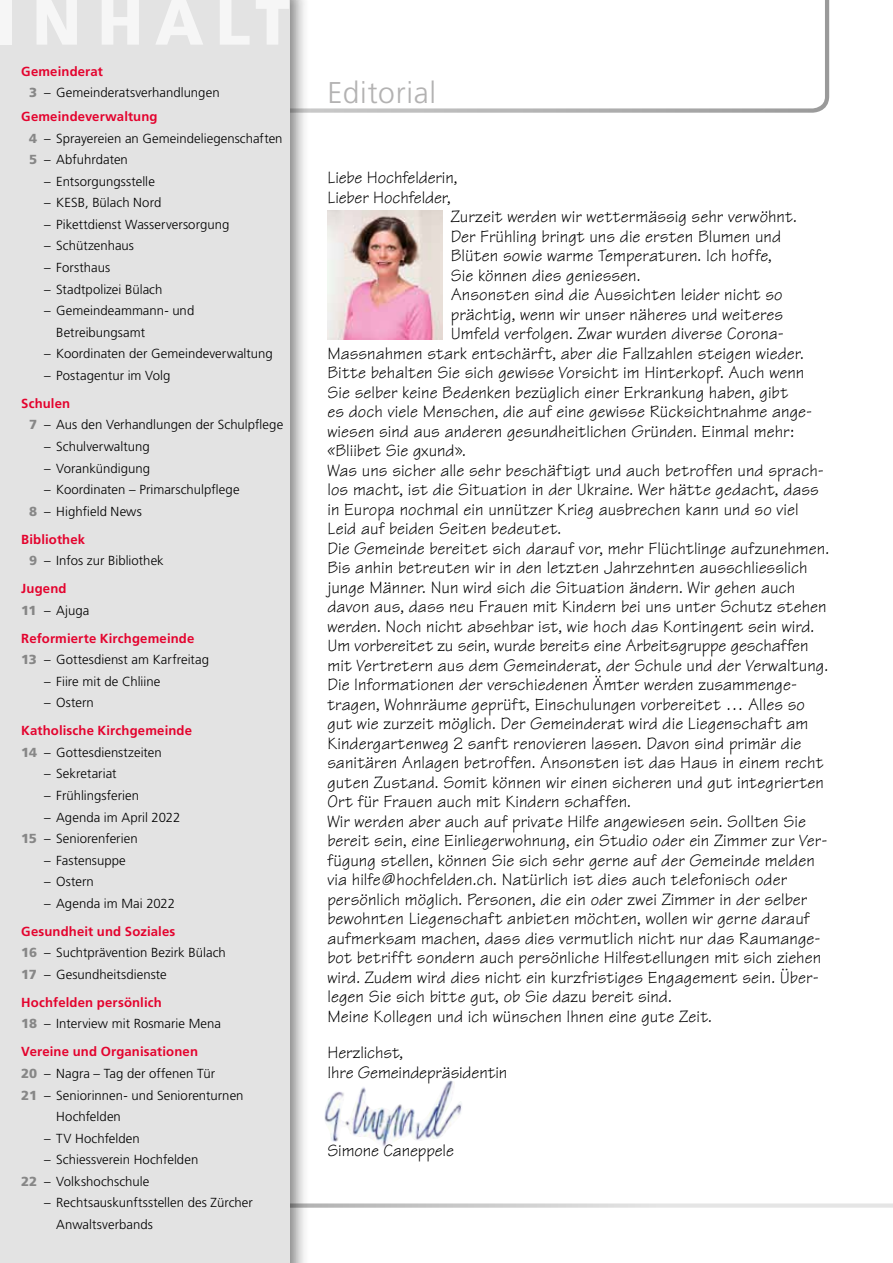
<style>
.page{position:relative;width:893px;height:1263px;background:#fff}
.page>*{position:absolute;margin:0;border:0;box-sizing:border-box;transform-origin:0 0}
.t1{font:300 30px "Frutiger";letter-spacing:.025em;color:#b3b2b2}
.t2{font:17.7px/19.5px "Tekton";letter-spacing:.005em;color:#000}
.t3{font:300 13.2px/21.6px "Frutiger";letter-spacing:.005em;color:#000}
.t4{font:700 13.2px/27.9px "Frutiger";letter-spacing:.01em;color:#e4032e}
.t5{font:700 13.2px "Frutiger CE";letter-spacing:.01em;color:#e4032e}
.s1{font-weight:700;color:#e4032e}
.s2{font-weight:900;color:#878787}
.s3{font-weight:300;color:#000}
</style>
<div class="page">
<svg style="left:309px;top:0;width:520px;height:113px"></svg>
<svg style="left:309px;top:1203px;width:584px;height:5px;background:#dcdcdc"></svg>
<img style="left:324px;top:1080px;width:138px;height:67px">
<div style="left:0;top:0;width:309px;height:1263px;background:#000;opacity:.5"></div>
<div style="left:0;top:0;width:289px;height:1263px;background:#e3e3e3"></div>
<svg style="left:256px;top:0;width:33px;height:45px"></svg>
<div style="left:0;top:0;width:12px;height:45px;background:#f6f6f6"></div>
<svg style="left:37px;top:0;width:40px;height:45px"></svg>
<svg style="left:102px;top:0;width:37px;height:45px"></svg>
<svg style="left:156px;top:0;width:47px;height:45px"></svg>
<svg style="left:220px;top:0;width:30px;height:45px"></svg>
<img style="left:327px;top:210px;width:115px;height:129px">
<p class="t3" style="left:29px;top:61px;width:192px;text-indent:-8px"><span class="s1">Gemeinderat<br></span><span class="s2">3</span> – Gemeinderatsverhandlungen</p>
<p class="t3" style="left:29px;top:106px;width:255px;text-indent:-8px"><span class="s1">Gemeindeverwaltung<br></span><span class="s2">4</span> – Sprayereien an Gemeindeliegenschaften<br><span class="s2">5</span> – Abfuhrdaten</p>
<p class="t3" style="left:44px;top:171px;width:112px">– Entsorgungsstelle</p>
<p class="t3" style="left:44px;top:192px;width:119px">– KESB, Bülach Nord</p>
<p class="t3" style="left:44px;top:214px;width:187px">– Pikettdienst Wasserversorgung</p>
<p class="t3" style="left:44px;top:235px;width:91px">– Schützenhaus</p>
<p class="t3" style="left:44px;top:257px;width:67px">– Forsthaus</p>
<p class="t3" style="left:44px;top:278px;width:120px">– Stadtpolizei Bülach</p>
<p class="t3" style="left:56px;top:300px;width:140px;text-indent:-12px">– Gemeindeammann- und<br>Betreibungsamt</p>
<p class="t3" style="left:44px;top:343px;width:230px">– Koordinaten der Gemeindeverwaltung</p>
<p class="t3" style="left:44px;top:365px;width:128px">– Postagentur im Volg</p>
<p class="t5" style="left:21px;top:395px;width:50px">Schulen</p>
<p class="t3" style="left:29px;top:414px;width:256px"><span class="s2">7</span> – Aus den Verhandlungen der Schulpflege</p>
<p class="t3" style="left:44px;top:436px;width:107px">– Schulverwaltung</p>
<p class="t3" style="left:44px;top:457px;width:107px">– Vorankündigung</p>
<p class="t3" style="left:29px;top:479px;width:212px;text-indent:15px">– Koordinaten – Primarschulpflege<br><span class="s2">8</span> – Highfield News</p>
<p class="t5" style="left:21px;top:531px;width:65px">Bibliothek</p>
<p class="t3" style="left:29px;top:550px;width:136px"><span class="s2">9</span> – Infos zur Bibliothek</p>
<p class="t5" style="left:21px;top:581px;width:47px">Jugend</p>
<p class="t4" style="left:21px;top:596px;width:175px"><span class="s2">11</span> <span class="s3">– Ajuga<br></span>Reformierte Kirchgemeinde</p>
<p class="t3" style="left:21px;top:649px;width:189px"><span class="s2">13</span> – Gottesdienst am Karfreitag</p>
<p class="t3" style="left:44px;top:671px;width:118px">– Fiire mit de Chliine</p>
<p class="t3" style="left:44px;top:692px;width:51px">– Ostern</p>
<p class="t4" style="left:21px;top:720px;width:172px;line-height:21.6px">Katholische Kirchgemeinde<br><span class="s2">14</span> <span class="s3">– Gottesdienstzeiten</span></p>
<p class="t3" style="left:44px;top:763px;width:74px">– Sekretariat</p>
<p class="t3" style="left:44px;top:785px;width:96px">– Frühlingsferien</p>
<p class="t3" style="left:21px;top:806px;width:161px;text-indent:23px">– Agenda im April 2022<br><span class="s2">15</span> – Seniorenferien</p>
<p class="t3" style="left:44px;top:849px;width:83px">– Fastensuppe</p>
<p class="t3" style="left:44px;top:871px;width:51px">– Ostern</p>
<p class="t3" style="left:44px;top:893px;width:132px">– Agenda im Mai 2022</p>
<p class="t5" style="left:21px;top:923px;width:156px">Gesundheit und Soziales</p>
<p class="t3" style="left:21px;top:942px;width:206px"><span class="s2">16</span> – Suchtprävention Bezirk Bülach<br><span class="s2">17</span> – Gesundheitsdienste</p>
<p class="t5" style="left:21px;top:994px;width:142px">Hochfelden persönlich</p>
<p class="t3" style="left:21px;top:1010px;width:201px;line-height:27.9px"><span class="s2">18</span> – Interview mit Rosmarie Mena<br><span class="s1">Vereine und Organisationen</span></p>
<p class="t3" style="left:21px;top:1063px;width:195px"><span class="s2">20</span> – Nagra – Tag der offenen Tür</p>
<p class="t3" style="left:21px;top:1084px;width:224px"><span class="s2">21</span> – Seniorinnen- und Seniorenturnen</p>
<p class="t3" style="left:56px;top:1106px;width:66px">Hochfelden</p>
<p class="t3" style="left:44px;top:1127px;width:97px">– TV Hochfelden</p>
<p class="t3" style="left:21px;top:1149px;width:179px;text-indent:23px">– Schiessverein Hochfelden<br><span class="s2">22</span> – Volkshochschule</p>
<p class="t3" style="left:56px;top:1192px;width:198px;text-indent:-12px">– Rechtsauskunftsstellen des Zürcher<br>Anwaltsverbands</p>
<h1 class="t1" style="left:327px;top:76px;width:110px">Editorial</h1>
<p class="t2" style="left:327px;top:168px;width:132px">Liebe Hochfelderin,</p>
<p class="t2" style="left:327px;top:188px;width:125px">Lieber Hochfelder,</p>
<p class="t2" style="left:451px;top:207px;width:347px">Zurzeit werden wir wettermässig sehr verwöhnt.</p>
<p class="t2" style="left:451px;top:226px;width:332px">Der Frühling bringt uns die ersten Blumen und</p>
<p class="t2" style="left:451px;top:246px;width:323px">Blüten sowie warme Temperaturen. Ich hoffe,</p>
<p class="t2" style="left:451px;top:265px;width:191px">Sie können dies geniessen.</p>
<p class="t2" style="left:451px;top:285px;width:333px">Ansonsten sind die Aussichten leider nicht so</p>
<p class="t2" style="left:451px;top:304px;width:334px">prächtig, wenn wir unser näheres und weiteres</p>
<p class="t2" style="left:451px;top:324px;width:335px">Umfeld verfolgen. Zwar wurden diverse Corona-</p>
<p class="t2" style="left:327px;top:343px;width:478px">Massnahmen stark entschärft, aber die Fallzahlen steigen wieder.</p>
<p class="t2" style="left:327px;top:363px;width:478px">Bitte behalten Sie sich gewisse Vorsicht im Hinterkopf. Auch wenn</p>
<p class="t2" style="left:327px;top:382px;width:462px">Sie selber keine Bedenken bezüglich einer Erkrankung haben, gibt</p>
<p class="t2" style="left:327px;top:402px;width:486px">es doch viele Menschen, die auf eine gewisse Rücksichtnahme ange-</p>
<p class="t2" style="left:327px;top:421px;width:468px">wiesen sind aus anderen gesundheitlichen Gründen. Einmal mehr:</p>
<p class="t2" style="left:327px;top:441px;width:140px">«Bliibet Sie gxund».</p>
<p class="t2" style="left:327px;top:460px;width:498px">Was uns sicher alle sehr beschäftigt und auch betroffen und sprach-</p>
<p class="t2" style="left:327px;top:480px;width:493px">los macht, ist die Situation in der Ukraine. Wer hätte gedacht, dass</p>
<p class="t2" style="left:327px;top:499px;width:473px">in Europa nochmal ein unnützer Krieg ausbrechen kann und so viel</p>
<p class="t2" style="left:327px;top:519px;width:235px">Leid auf beiden Seiten bedeutet.</p>
<p class="t2" style="left:327px;top:538px;width:503px">Die Gemeinde bereitet sich darauf vor, mehr Flüchtlinge aufzunehmen.</p>
<p class="t2" style="left:327px;top:558px;width:482px">Bis anhin betreuten wir in den letzten Jahrzehnten ausschliesslich</p>
<p class="t2" style="left:327px;top:577px;width:469px">junge Männer. Nun wird sich die Situation ändern. Wir gehen auch</p>
<p class="t2" style="left:327px;top:597px;width:501px">davon aus, dass neu Frauen mit Kindern bei uns unter Schutz stehen</p>
<p class="t2" style="left:327px;top:616px;width:488px">werden. Noch nicht absehbar ist, wie hoch das Kontingent sein wird.</p>
<p class="t2" style="left:327px;top:636px;width:482px">Um vorbereitet zu sein, wurde bereits eine Arbeitsgruppe geschaffen</p>
<p class="t2" style="left:327px;top:655px;width:502px">mit Vertretern aus dem Gemeinderat, der Schule und der Verwaltung.</p>
<p class="t2" style="left:327px;top:675px;width:471px">Die Informationen der verschiedenen Ämter werden zusammenge-</p>
<p class="t2" style="left:327px;top:694px;width:479px">tragen, Wohnräume geprüft, Einschulungen vorbereitet … Alles so</p>
<p class="t2" style="left:327px;top:714px;width:482px">gut wie zurzeit möglich. Der Gemeinderat wird die Liegenschaft am</p>
<p class="t2" style="left:327px;top:733px;width:475px">Kindergartenweg 2 sanft renovieren lassen. Davon sind primär die</p>
<p class="t2" style="left:327px;top:753px;width:498px">sanitären Anlagen betroffen. Ansonsten ist das Haus in einem recht</p>
<p class="t2" style="left:327px;top:772px;width:498px">guten Zustand. Somit können wir einen sicheren und gut integrierten</p>
<p class="t2" style="left:327px;top:792px;width:305px">Ort für Frauen auch mit Kindern schaffen.</p>
<p class="t2" style="left:327px;top:811px;width:480px">Wir werden aber auch auf private Hilfe angewiesen sein. Sollten Sie</p>
<p class="t2" style="left:327px;top:831px;width:502px">bereit sein, eine Einliegerwohnung, ein Studio oder ein Zimmer zur Ver-</p>
<p class="t2" style="left:327px;top:850px;width:489px">fügung stellen, können Sie sich sehr gerne auf der Gemeinde melden</p>
<p class="t2" style="left:327px;top:870px;width:461px">via hilfe@hochfelden.ch. Natürlich ist dies auch telefonisch oder</p>
<p class="t2" style="left:327px;top:889px;width:481px">persönlich möglich. Personen, die ein oder zwei Zimmer in der selber</p>
<p class="t2" style="left:327px;top:909px;width:484px">bewohnten Liegenschaft anbieten möchten, wollen wir gerne darauf</p>
<p class="t2" style="left:327px;top:928px;width:495px">aufmerksam machen, dass dies vermutlich nicht nur das Raumange-</p>
<p class="t2" style="left:327px;top:948px;width:495px">bot betrifft sondern auch persönliche Hilfestellungen mit sich ziehen</p>
<p class="t2" style="left:327px;top:967px;width:493px">wird. Zudem wird dies nicht ein kurzfristiges Engagement sein. Über-</p>
<p class="t2" style="left:327px;top:987px;width:346px">legen Sie sich bitte gut, ob Sie dazu bereit sind.</p>
<p class="t2" style="left:327px;top:1006px;width:386px">Meine Kollegen und ich wünschen Ihnen eine gute Zeit.</p>
<p class="t2" style="left:327px;top:1043px;width:181px">Herzlichst,<br>Ihre Gemeindepräsidentin</p>
<p class="t2" style="left:327px;top:1140px;width:128px">Simone Caneppele</p>
</div>
